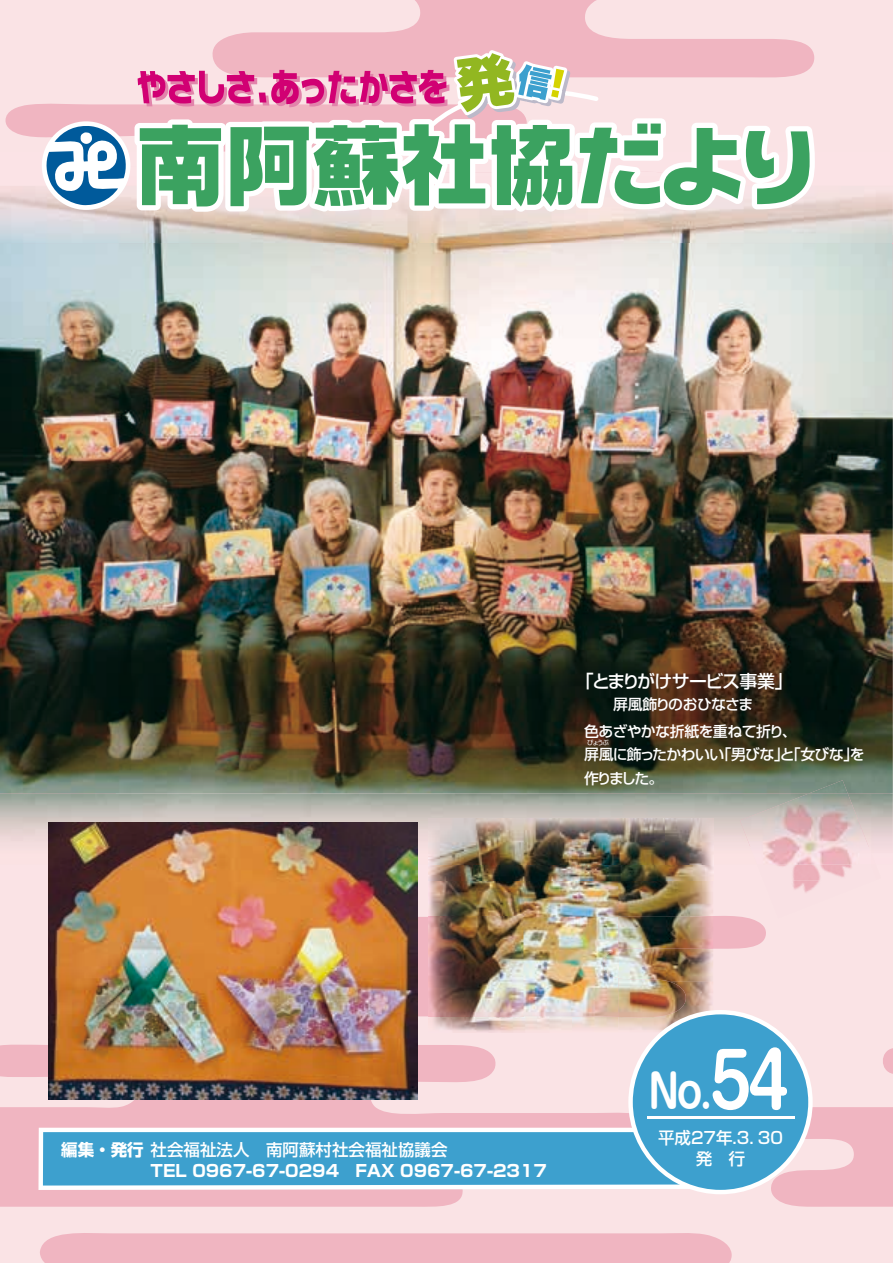
<style>
.page{position:relative;width:893px;height:1263px;background:#fae3e5}
.page>*{position:absolute;margin:0;border:0;box-sizing:border-box;transform-origin:0 0}
.t1{font:700 73.65px "Shin M Go Pro De";color:#fff;scale:.9 1}
.t2{font:700 44.4px "Shin M Go Pro De";color:#fff;scale:.85 1}
.t3{font:500 17.85px "Shin Go Pro";letter-spacing:-.05em;color:#fff}
.t4{font:700 16.5px "Shin Go Pro";color:#fff}
.t5{font:500 16.5px/21px "Shin Go Pro";color:#fff;text-align:center}
.t6{font:500 14.85px/23.5px "Shin Go Pro";letter-spacing:-.045em;color:#fff}
.t7{font:500 14.85px/23.5px "Shin Go Pro";letter-spacing:-.07em;color:#fff}
.t8{font:6.45px "Shin Go Pro";color:#fff}
.s1{font-weight:700}
.s2{font-size:44.4px}
</style>
<div class="page">
<svg style="left:6px;top:103px;width:129px;height:48px;fill:#f0b5c1"></svg>
<svg style="left:417px;top:913px;width:349px;height:97px"></svg>
<svg style="left:0;top:1044px;width:38px;height:163px;fill:#f0b5c1"></svg>
<div style="left:40px;top:1233px;width:692px;height:30px;background:#f0b5c1"></div>
<svg style="left:213px;top:0;width:599px;height:50px"></svg>
<img style="left:0;top:235px;width:893px;height:558px">
<img style="left:876px;top:793px;width:17px;height:49px">
<img style="left:0;top:793px;width:740px;height:71px">
<img style="left:0;top:153px;width:893px;height:82px">
<img style="left:48px;top:822px;width:369px;height:188px">
<img style="left:429px;top:881px;width:189px;height:35px">
<img style="left:618px;top:881px;width:95px;height:35px">
<img style="left:429px;top:916px;width:284px;height:94px">
<img style="left:429px;top:819px;width:284px;height:62px">
<svg style="left:135px;top:50px;width:680px;height:162px"></svg>
<img style="left:38px;top:1010px;width:855px;height:197px">
<hr style="left:647px;top:1116px;width:147px;height:3px;background:#fff">
<div style="left:42px;top:121px;width:88px;height:89px;background:#fff;border-radius:50%"></div>
<svg style="left:45px;top:125px;width:82px;height:81px"></svg>
<img style="left:808px;top:780px;width:40px;height:13px">
<img style="left:763px;top:881px;width:56px;height:37px">
<img style="left:775px;top:864px;width:77px;height:17px">
<img style="left:740px;top:793px;width:136px;height:71px">
<p class="t3" style="left:576px;top:667px;width:218px">「とまりがけサービス事業「</p>
<p class="t6" style="left:613px;top:691px;width:142px">屏風飾りのおひなさま</p>
<p class="t6" style="left:716px;top:717px;width:150px;text-indent:-132px">色あざやかな折紙を重ねて折り、<br>「男びな 「と」 女びなを」</p>
<p class="t8" style="left:587px;top:737px;width:23px">びょうぶ</p>
<p class="t7" style="left:584px;top:741px;width:142px">屏風に飾ったかわいい作りました。</p>
<p class="t4" style="left:61px;top:1137px;width:100px">編集・・発行</p>
<p class="t5" style="left:78px;top:1137px;width:371px"><span class="s1">編集発行</span>社会福祉法人　南阿蘇村社会福祉協議会</p>
<p class="t4" style="left:151px;top:1158px;width:398px">TEL 0967-67-0294　FAX 0967-67-2317</p>
<h1 class="t1" style="left:700px;top:1021px;width:101px"><span class="s2">.</span>54</h1>
<h2 class="t2" style="left:648px;top:1055px;width:65px">No</h2>
<p class="t5" style="left:658px;top:1125px;width:126px">平成27年.3. 30発　行</p>
</div>
